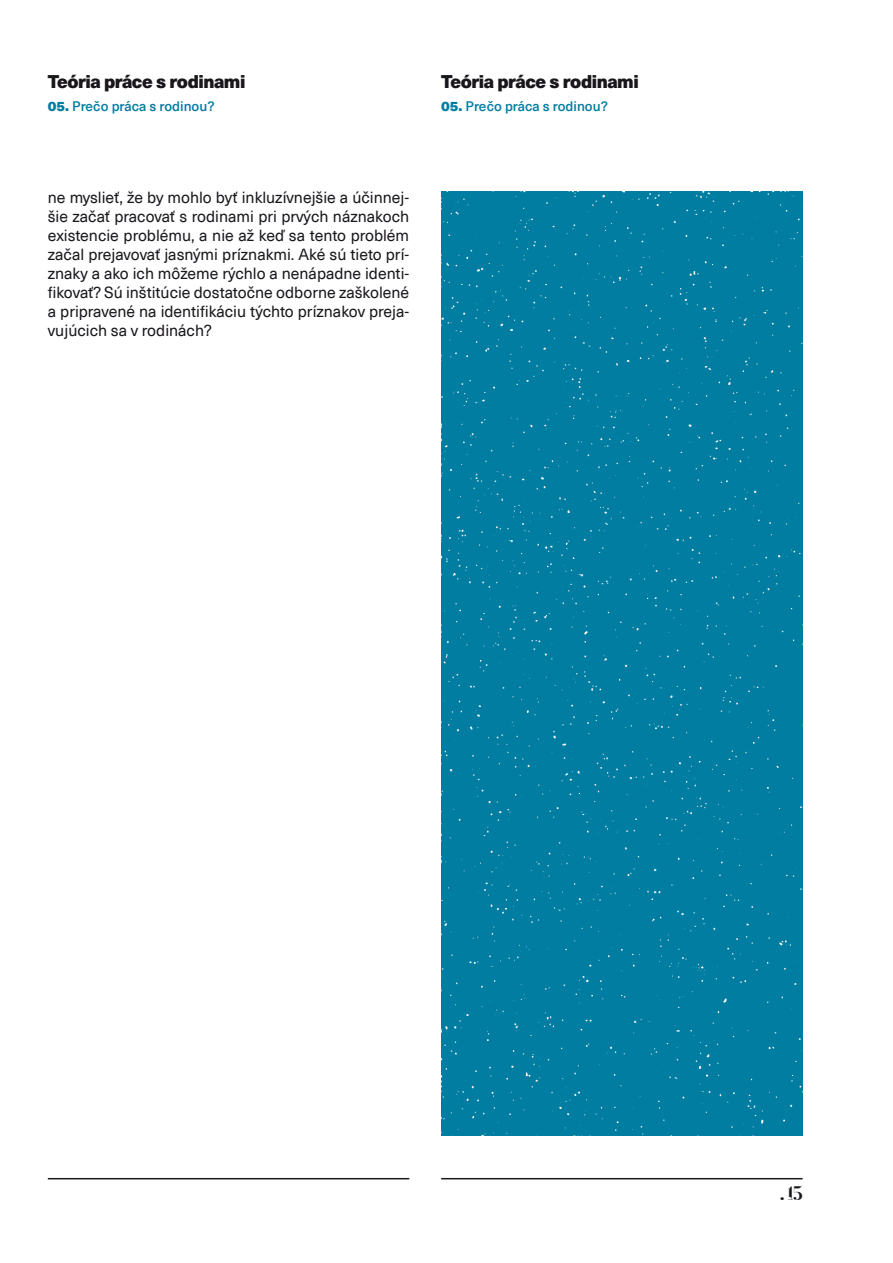
<style>
.page{position:relative;width:893px;height:1263px;background:#fff}
.page>*{position:absolute;margin:0;border:0;box-sizing:border-box;transform-origin:0 0}
.t1{font:19.5px "Sliced Semi Bold Title";color:#1a171c}
.t2{font:900 18px "Neue Haas Unica Pro";letter-spacing:-.025em;color:#1a171c}
.t3{font:15.75px/18.9px "Neue Haas Unica Pro";color:#1a171c;text-align:justify}
.t4{font:500 13.5px "Neue Haas Unica Pro";color:#007da1}
.s1{font-weight:900}
</style>
<div class="page">
<div style="left:441px;top:191px;width:362px;height:944px;background:#007da1"></div>
<hr style="left:48px;top:1178px;width:361px;height:1px;background:#1a171c">
<hr style="left:441px;top:1178px;width:362px;height:1px;background:#1a171c">
<p class="t2" style="left:48px;top:71px;width:199px">Teória práce s rodinami</p>
<p class="t4" style="left:48px;top:98px;width:168px"><span class="s1">05.</span> Prečo práca s rodinou?</p>
<p class="t3" style="left:48px;top:189px;width:363px">ne myslieť, že by mohlo byť inkluzívnejšie a účinnej&shy;šie začať pracovať s rodinami pri prvých náznakoch existencie problému, a nie až keď sa tento problém začal prejavovať jasnými príznakmi. Aké sú tieto prí&shy;znaky a ako ich môžeme rýchlo a nenápadne identi&shy;fikovať? Sú inštitúcie dostatočne odborne zaškolené a pripravené na identifikáciu týchto príznakov preja&shy;vujúcich sa v rodinách?</p>
<p class="t2" style="left:441px;top:71px;width:199px">Teória práce s rodinami</p>
<p class="t4" style="left:441px;top:98px;width:168px"><span class="s1">05.</span> Prečo práca s rodinou?</p>
<p class="t1" style="left:780px;top:1185px;width:24px">. 15</p>
</div>
